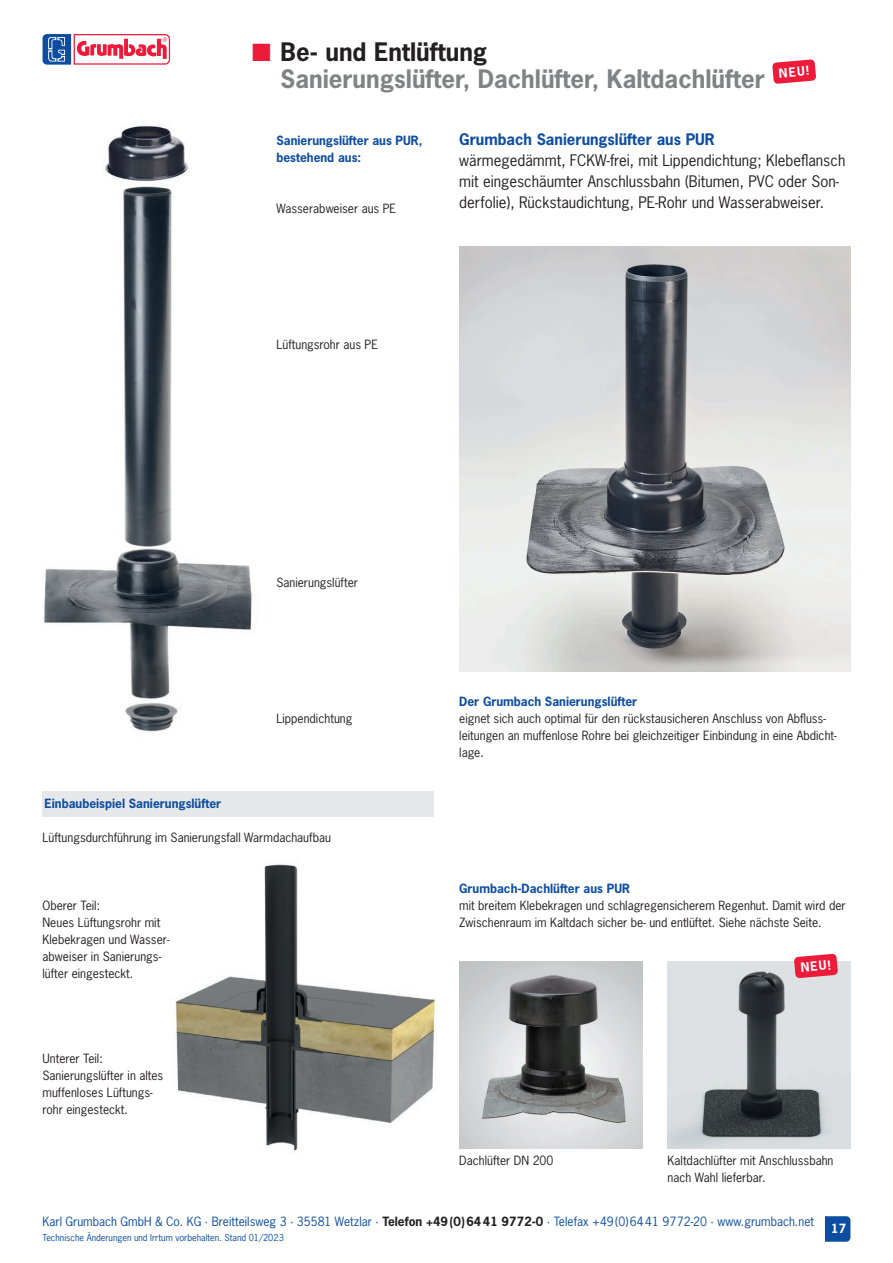
<style>
.page{position:relative;width:893px;height:1263px;background:#fff}
.page>*{position:absolute;margin:0;border:0;box-sizing:border-box;transform-origin:0 0}
.t1{font:700 24px "News Gothic Std";color:#808285}
.t2{font:700 24px "News Gothic Std";color:#231f20}
.t3{font:15px/21px "News Gothic Std";color:#231f20}
.t4{font:700 15px "News Gothic Std";color:#0d4da1}
.t5{font:12px/17px "News Gothic Std";color:#231f20}
.t6{font:700 12px/17px "News Gothic Std";color:#0d4da1}
.t7{font:12px "News Gothic Std";color:#0d4da1}
.t8{font:700 12px "News Gothic Std";color:#fff}
.t9{font:9px "News Gothic Std";color:#0d4da1}
.s1{font-weight:700;color:#231f20}
</style>
<div class="page">
<div style="left:43px;top:791px;width:391px;height:25px;background:#e6e7e9"></div>
<img style="left:175px;top:864px;width:262px;height:289px">
<svg style="left:43px;top:34px;width:127px;height:31px"></svg>
<svg style="left:825px;top:1216px;width:25px;height:26px"></svg>
<img style="left:43px;top:124px;width:209px;height:608px">
<img style="left:459px;top:247px;width:391px;height:425px">
<img style="left:459px;top:961px;width:183px;height:187px">
<img style="left:668px;top:961px;width:182px;height:187px">
<svg style="left:794px;top:954px;width:44px;height:24px"></svg>
<svg style="left:772px;top:59px;width:44px;height:25px"></svg>
<h1 class="t2" style="left:281px;top:36px;width:208px">Be- und Entlüftung</h1>
<h1 class="t1" style="left:281px;top:63px;width:485px">Sanierungslüfter, Dachlüfter, Kaltdachlüfter</h1>
<p class="t8" style="left:778px;top:65px;width:32px;rotate:-5deg">NEU!</p>
<p class="t6" style="left:276px;top:131px;width:148px">Sanierungslüfter aus PUR, bestehend aus:</p>
<p class="t5" style="left:276px;top:200px;width:121px">Wasserabweiser aus PE</p>
<p class="t4" style="left:459px;top:129px;width:257px">Grumbach Sanierungslüfter aus PUR</p>
<p class="t3" style="left:459px;top:149px;width:388px">wärmegedämmt, FCKW-frei, mit Lippendichtung; Klebeflansch mit eingeschäumter Anschlussbahn (Bitumen, PVC oder Son&shy;derfolie), Rückstaudichtung, PE-Rohr und Wasserabweiser.</p>
<p class="t5" style="left:276px;top:336px;width:103px">Lüftungsrohr aus PE</p>
<p class="t5" style="left:276px;top:574px;width:83px">Sanierungslüfter</p>
<p class="t6" style="left:45px;top:795px;width:178px">Einbaubeispiel Sanierungslüfter</p>
<p class="t5" style="left:276px;top:710px;width:78px">Lippendichtung</p>
<p class="t5" style="left:43px;top:829px;width:290px">Lüftungsdurchführung im Sanierungsfall Warmdachaufbau</p>
<p class="t5" style="left:43px;top:897px;width:129px">Oberer Teil:<br>Neues Lüftungsrohr mit<br>Klebekragen und Wasser&shy;abweiser in Sanierungs&shy;lüfter eingesteckt.</p>
<p class="t5" style="left:43px;top:1050px;width:122px">Unterer Teil:<br>Sanierungslüfter in altes muffenloses Lüftungs&shy;rohr eingesteckt.</p>
<p class="t6" style="left:459px;top:693px;width:179px">Der Grumbach Sanierungslüfter</p>
<p class="t5" style="left:459px;top:710px;width:379px">eignet sich auch optimal für den rückstausicheren Anschluss von Abfluss&shy;leitungen an muffenlose Rohre bei gleichzeitiger Einbindung in eine Abdicht&shy;lage.</p>
<p class="t6" style="left:459px;top:880px;width:172px">Grumbach-Dachlüfter aus PUR</p>
<p class="t5" style="left:459px;top:897px;width:388px">mit breitem Klebekragen und schlagregensicherem Regenhut. Damit wird der<br>Zwischenraum im Kaltdach sicher be- und entlüftet. Siehe nächste Seite.</p>
<p class="t8" style="left:800px;top:959px;width:32px;rotate:-5deg">NEU!</p>
<p class="t5" style="left:459px;top:1152px;width:96px">Dachlüfter DN 200</p>
<p class="t5" style="left:668px;top:1152px;width:167px">Kaltdachlüfter mit Anschlussbahn nach Wahl lieferbar.</p>
<p class="t7" style="left:43px;top:1213px;width:773px">Karl Grumbach GmbH &amp; Co. KG · Breitteilsweg 3 · 35581 Wetzlar · <span class="s1">Telefon +49(0)6441 9772-0</span> · Telefax +49(0)6441 9772-20 · www.grumbach.net</p>
<p class="t9" style="left:43px;top:1232px;width:243px">Technische Änderungen und Irrtum vorbehalten. Stand 01/2023</p>
<p class="t8" style="left:831px;top:1221px;width:16px">17</p>
</div>
